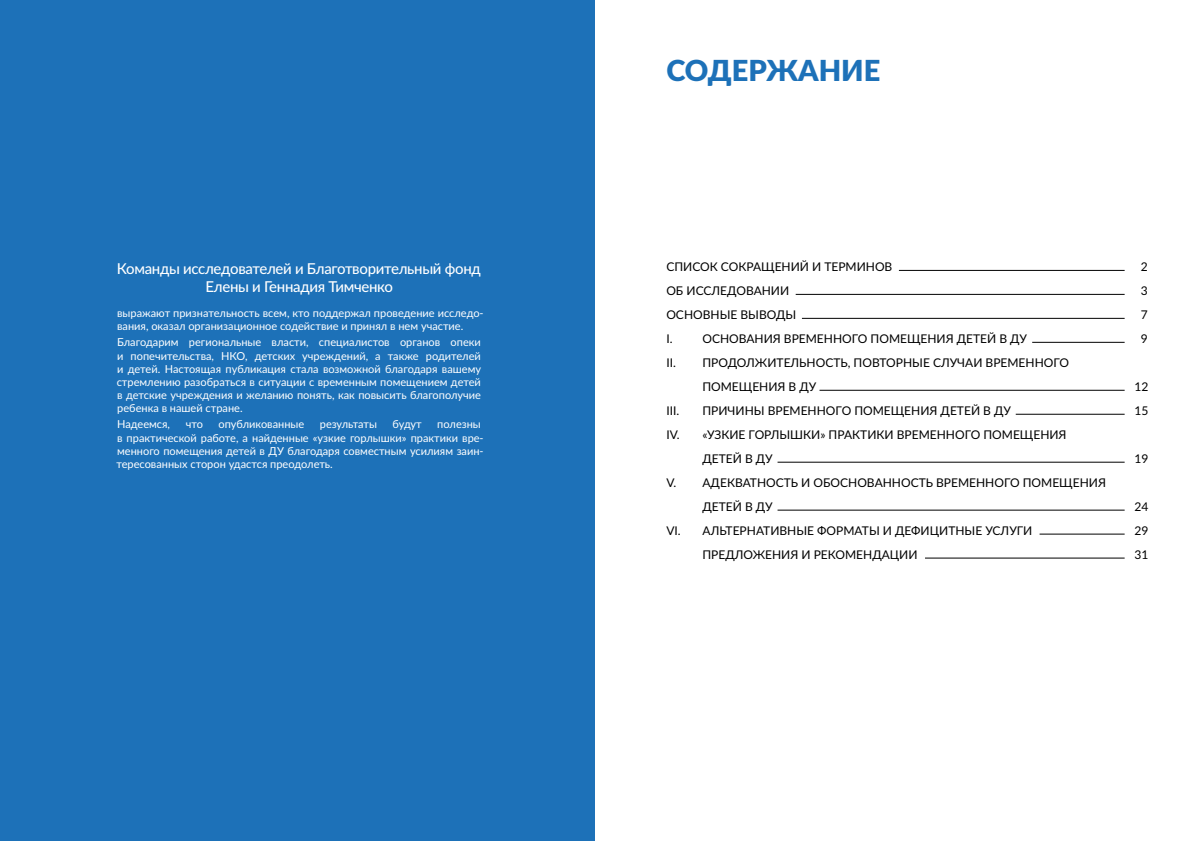
<style>
.page{position:relative;width:1191px;height:842px;background:#fff}
.page>*{position:absolute;margin:0;border:0;box-sizing:border-box;transform-origin:0 0}
.t1{font:900 29px "Lato";color:#1d71b8}
.t2{font:500 15px/18.3px "Lato";letter-spacing:-.02em;color:#fff;text-align:center}
.t3{font:12px/24px "Lato";color:#000}
.t4{font:11px/13.2px "Lato";color:#fff}
</style>
<div class="page">
<hr style="left:899px;top:270px;width:225px;height:1px;background:#000">
<hr style="left:795px;top:294px;width:329px;height:1px;background:#000">
<hr style="left:802px;top:318px;width:322px;height:1px;background:#000">
<hr style="left:1032px;top:342px;width:92px;height:1px;background:#000">
<hr style="left:819px;top:390px;width:305px;height:1px;background:#000">
<hr style="left:1015px;top:414px;width:109px;height:1px;background:#000">
<hr style="left:777px;top:462px;width:347px;height:1px;background:#000">
<hr style="left:777px;top:510px;width:347px;height:1px;background:#000">
<hr style="left:1039px;top:534px;width:85px;height:1px;background:#000">
<hr style="left:925px;top:558px;width:199px;height:1px;background:#000">
<div style="left:0;top:0;width:595px;height:841px;background:#1d71b8"></div>
<h2 class="t2" style="left:117px;top:258px;width:365px">Команды исследователей и Благотворительный фонд<br>Елены и Геннадия Тимченко</h2>
<p class="t4" style="left:117px;top:306px;width:368px">выражают признательность всем, кто поддержал проведение исследо&shy;вания, оказал организационное содействие и принял в нем участие.</p>
<p class="t4" style="left:117px;top:335px;width:366px;text-align:justify">Благодарим региональные власти, специалистов органов опеки и попечительства, НКО, детских учреждений, а также родителей и детей. Настоящая публикация стала возможной благодаря вашему стремлению разобраться в ситуации с временным помещением детей в детские учреждения и желанию понять, как повысить благополучие ребенка в нашей стране.</p>
<p class="t4" style="left:117px;top:417px;width:54px">Надеемся,</p>
<p class="t4" style="left:186px;top:417px;width:19px">что</p>
<p class="t4" style="left:218px;top:417px;width:87px">опубликованные</p>
<p class="t4" style="left:320px;top:417px;width:59px">результаты</p>
<p class="t4" style="left:392px;top:417px;width:31px">будут</p>
<p class="t4" style="left:116px;top:417px;width:369px;text-indent:321px">полезны в практической работе, а найденные «узкие горлышки» практики вре&shy;менного помещения детей в ДУ благодаря совместным усилиям заин&shy;тересованных сторон удастся преодолеть.</p>
<h1 class="t1" style="left:666px;top:49px;width:216px">СОДЕРЖАНИЕ</h1>
<p class="t3" style="left:666px;top:254px;width:227px">СПИСОК СОКРАЩЕНИЙ И ТЕРМИНОВ</p>
<p class="t3" style="left:1140px;top:254px;width:8px">2</p>
<p class="t3" style="left:666px;top:278px;width:124px">ОБ ИССЛЕДОВАНИИ</p>
<p class="t3" style="left:1140px;top:278px;width:8px">3</p>
<p class="t3" style="left:666px;top:302px;width:131px">ОСНОВНЫЕ ВЫВОДЫ</p>
<p class="t3" style="left:1140px;top:302px;width:8px">7</p>
<p class="t3" style="left:666px;top:326px;width:8px">I.</p>
<p class="t3" style="left:702px;top:326px;width:326px">ОСНОВАНИЯ ВРЕМЕННОГО ПОМЕЩЕНИЯ ДЕТЕЙ В ДУ</p>
<p class="t3" style="left:1140px;top:326px;width:8px">9</p>
<p class="t3" style="left:702px;top:350px;width:368px;text-indent:-36px">II. ПРОДОЛЖИТЕЛЬНОСТЬ, ПОВТОРНЫЕ СЛУЧАИ ВРЕМЕННОГО<br>ПОМЕЩЕНИЯ В ДУ</p>
<p class="t3" style="left:1134px;top:374px;width:15px">12</p>
<p class="t3" style="left:666px;top:398px;width:14px">III.</p>
<p class="t3" style="left:702px;top:398px;width:310px">ПРИЧИНЫ ВРЕМЕННОГО ПОМЕЩЕНИЯ ДЕТЕЙ В ДУ</p>
<p class="t3" style="left:1134px;top:398px;width:15px">15</p>
<p class="t3" style="left:702px;top:422px;width:366px;text-indent:-36px">IV. «УЗКИЕ ГОРЛЫШКИ» ПРАКТИКИ ВРЕМЕННОГО ПОМЕЩЕНИЯ<br>ДЕТЕЙ В ДУ</p>
<p class="t3" style="left:1134px;top:446px;width:15px">19</p>
<p class="t3" style="left:702px;top:470px;width:405px;text-indent:-36px">V. АДЕКВАТНОСТЬ И ОБОСНОВАННОСТЬ ВРЕМЕННОГО ПОМЕЩЕНИЯ<br>ДЕТЕЙ В ДУ</p>
<p class="t3" style="left:1134px;top:494px;width:15px">24</p>
<p class="t3" style="left:666px;top:518px;width:367px">VI. АЛЬТЕРНАТИВНЫЕ ФОРМАТЫ И ДЕФИЦИТНЫЕ УСЛУГИ</p>
<p class="t3" style="left:1134px;top:518px;width:15px">29</p>
<p class="t3" style="left:702px;top:542px;width:217px">ПРЕДЛОЖЕНИЯ И РЕКОМЕНДАЦИИ</p>
<p class="t3" style="left:1134px;top:542px;width:15px">31</p>
</div>
